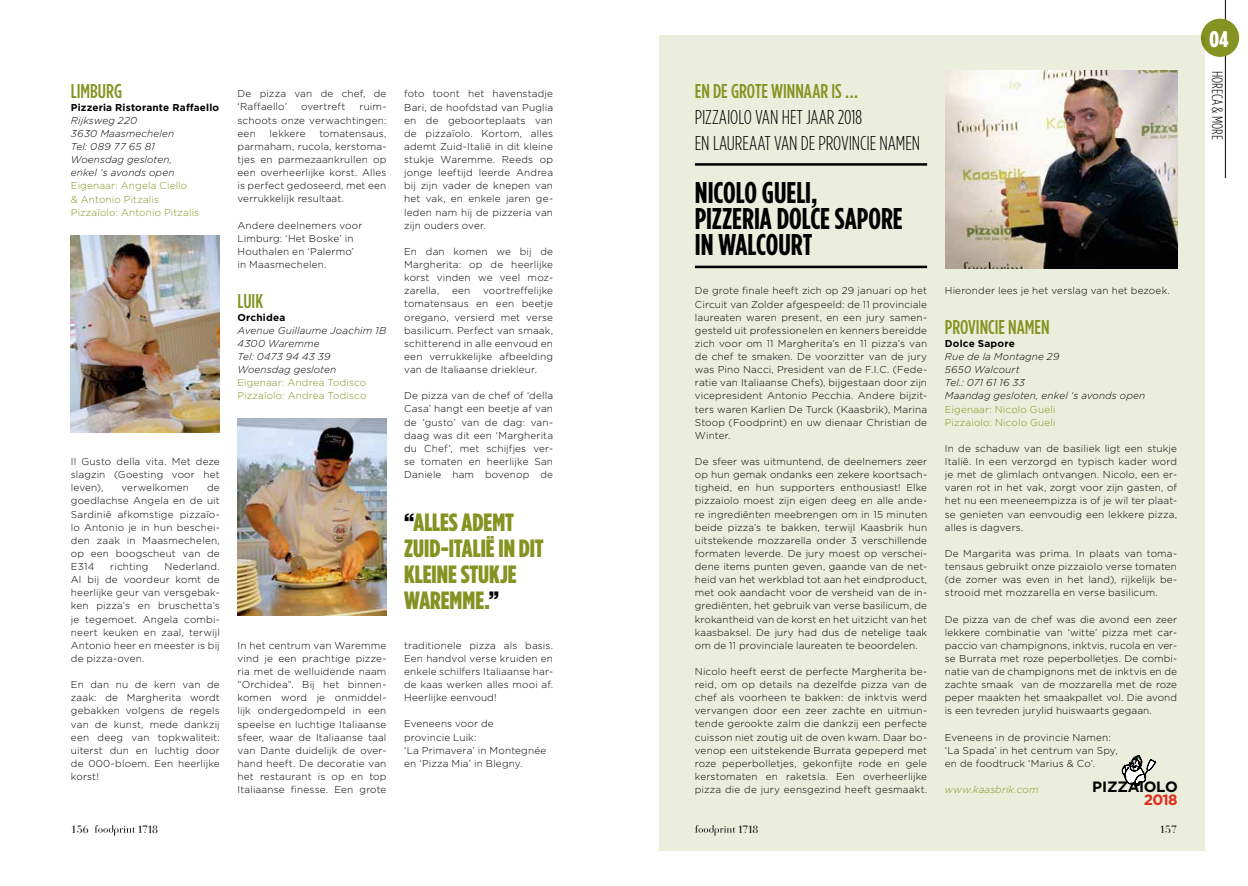
<style>
.page{position:relative;width:1248px;height:886px;background:#fff}
.page>*{position:absolute;margin:0;border:0;box-sizing:border-box;transform-origin:0 0}
.t1{font:700 30px/26.2px "Gotham Condensed";color:#000}
.t2{font:900 25px/26.2px "Gotham Condensed";color:#849321}
.t3{font:900 22.5px "Gotham Condensed";color:#fff}
.t4{font:300 20px/26.2px "Gotham Condensed";letter-spacing:-.005em;color:#000}
.t5{font:500 20px "Gotham Condensed";color:#849321}
.t6{font:300 15px "Gotham Condensed";color:#000}
.t7{font:700 15px "Gotham";letter-spacing:-.025em;color:#000}
.t8{font:700 15px "Gotham";color:#dd2d1a}
.t9{font:10.62px "Bauer Bodoni Std";letter-spacing:-.09em;color:#000}
.t10{font:300 10px/13.1px "Gotham";letter-spacing:.015em;color:#000;text-align:justify}
.t11{font:italic 300 10px/13.1px "Gotham";letter-spacing:.01em;color:#000}
.t12{font:300 10px/13.1px "Gotham";letter-spacing:.015em;color:#849321}
.t13{font:700 10px "Gotham";letter-spacing:.02em;color:#000}
.t14{font:italic 300 10px "Gotham";letter-spacing:.01em;color:#849321}
.s1{color:#000}
</style>
<div class="page">
<svg style="left:94px;top:825px;width:41px;height:11px"></svg>
<hr style="left:1224px;top:0;width:1px;height:178px;background:#000">
<div style="left:1200px;top:19px;width:38px;height:38px;background:#849321;border-radius:50%"></div>
<div style="left:659px;top:35px;width:546px;height:815px;background:#eceedd"></div>
<img style="left:71px;top:235px;width:149px;height:197px">
<img style="left:237px;top:418px;width:149px;height:197px">
<img style="left:945px;top:71px;width:231px;height:197px">
<hr style="left:694px;top:266px;width:233px;height:2px;background:#000">
<hr style="left:694px;top:163px;width:233px;height:3px;background:#000">
<svg style="left:1121px;top:755px;width:34px;height:32px"></svg>
<h3 class="t5" style="left:71px;top:79px;width:53px">LIMBURG</h3>
<p class="t13" style="left:71px;top:100px;width:150px">Pizzeria Ristorante Raffaello</p>
<p class="t11" style="left:71px;top:113px;width:105px">Rijksweg 220<br>3630 Maasmechelen<br>Tel: 089 77 65 81<br>Woensdag gesloten, enkel ‘s avonds open</p>
<p class="t12" style="left:71px;top:179px;width:130px">Eigenaar: Angela Ciello<br>&amp; Antonio Pitzalis<br>Pizzaïolo: Antonio Pitzalis</p>
<p class="t10" style="left:237px;top:87px;width:150px">De pizza van de chef, de ‘Raffaello’</p>
<p class="t10" style="left:301px;top:100px;width:46px">overtreft</p>
<p class="t10" style="left:237px;top:100px;width:150px;text-indent:122px">ruim&shy;schoots onze verwachtingen: een</p>
<p class="t10" style="left:269px;top:126px;width:37px">lekkere</p>
<p class="t10" style="left:237px;top:126px;width:150px;text-align:left;text-indent:82px">tomatensaus, parmaham, rucola, kerstomaa tjes en parmezaankrullen op een overheerlijke korst. Alles is perfect gedoseerd, met een verrukkelijk resultaat.</p>
<p class="t10" style="left:237px;top:218px;width:126px;text-align:left">Andere deelnemers voor<br>Limburg: ‘Het Boske’ in<br>Houthalen en ‘Palermo’ in Maasmechelen.</p>
<h3 class="t5" style="left:237px;top:289px;width:27px">LUIK</h3>
<p class="t13" style="left:237px;top:310px;width:49px">Orchidea</p>
<p class="t11" style="left:237px;top:323px;width:150px">Avenue Guillaume Joachim 1B<br>4300 Waremme<br>Tel: 0473 94 43 39<br>Woensdag gesloten</p>
<p class="t12" style="left:237px;top:376px;width:130px">Eigenaar: Andrea Todisco<br>Pizzaïolo: Andrea Todisco</p>
<p class="t10" style="left:71px;top:455px;width:150px">Il Gusto della vita. Met deze slagzin (Goesting voor het leven),</p>
<p class="t10" style="left:71px;top:481px;width:150px;text-indent:136px">de goedlachse Angela en de uit Sardinië afkomstige pizzaïo&shy;lo Antonio je in hun beschei&shy;den zaak in Maasmechelen, op een boogscheut van de E314</p>
<p class="t10" style="left:122px;top:481px;width:69px">verwelkomen</p>
<p class="t10" style="left:71px;top:560px;width:150px;text-indent:94px">Nederland.<br>Al bij de voordeur komt de heerlijke geur van versgebak&shy;ken pizza’s en bruschetta’s je tegemoet. Angela combi&shy;neert keuken en zaal, terwijl Antonio heer en meester is bij de pizza-oven.</p>
<p class="t10" style="left:71px;top:678px;width:150px">En dan nu de kern van de zaak: de Margherita wordt gebakken volgens de regels van de kunst, mede dankzij een deeg van topkwaliteit: uiterst dun en luchtig door de 000-bloem. Een heerlijke korst!</p>
<p class="t10" style="left:110px;top:560px;width:40px">richting</p>
<p class="t10" style="left:237px;top:638px;width:150px">In het centrum van Waremme vind je een prachtige pizze&shy;ria met de welluidende naam “Orchidea”. Bij het binnen&shy;komen word je onmiddel&shy;lijk ondergedompeld in een speelse en luchtige Italiaanse sfeer, waar de Italiaanse taal van Dante duidelijk de over&shy;hand heeft. De decoratie van het restaurant is op en top Italiaanse finesse. Een grote</p>
<p class="t10" style="left:404px;top:87px;width:150px">foto toont het havenstadje Bari, de hoofdstad van Puglia en de geboorteplaats van de pizzaïolo. Kortom, alles ademt Zuid-Italië in dit kleine stukje Waremme. Reeds op jonge leeftijd leerde Andrea bij zijn vader de knepen van het vak, en enkele jaren ge&shy;leden nam hij de pizzeria van zijn ouders over.</p>
<p class="t10" style="left:404px;top:244px;width:150px">En dan komen we bij de Margherita: op de heerlijke korst vinden we veel moz&shy;zarella,</p>
<p class="t10" style="left:404px;top:284px;width:150px;text-indent:79px">voortreffelijke tomatensaus en een beetje oregano, versierd met verse basilicum. Perfect van smaak, schitterend in alle eenvoud en een verrukkelijke afbeelding van de Italiaanse driekleur.</p>
<p class="t10" style="left:404px;top:389px;width:150px">De pizza van de chef of ‘della Casa’ hangt een beetje af van de ‘gusto’ van de dag: van&shy;daag was dit een ‘Margherita du Chef’, met schijfjes ver&shy;se tomaten en heerlijke San Daniele ham bovenop de</p>
<p class="t10" style="left:452px;top:284px;width:20px">een</p>
<h2 class="t2" style="left:404px;top:508px;width:141px"><span class="s1">“</span>ALLES ADEMT<br>ZUID-ITALIË IN DIT<br>KLEINE STUKJE<br>WAREMME.<span class="s1">”</span></h2>
<p class="t10" style="left:404px;top:638px;width:150px">traditionele pizza als basis.<br>Een handvol verse kruiden en enkele schilfers Italiaanse har&shy;de kaas werken alles mooi af.<br>Heerlijke eenvoud!</p>
<p class="t10" style="left:404px;top:717px;width:144px;text-align:left">Eveneens voor de<br>provincie Luik:<br>‘La Primavera’ in Montegnée en ‘Pizza Mia’ in Blegny.</p>
<h3 class="t5" style="left:694px;top:79px;width:165px">EN DE GROTE WINNAAR IS …</h3>
<h3 class="t4" style="left:694px;top:103px;width:227px">PIZZAIOLO VAN HET JAAR 2018<br>EN LAUREAAT VAN DE PROVINCIE NAMEN</h3>
<h1 class="t1" style="left:694px;top:179px;width:209px">NICOLO GUELI,<br>PIZZERIA DOLCE SAPORE<br>IN WALCOURT</h1>
<p class="t10" style="left:694px;top:284px;width:234px">De grote finale heeft zich op 29 januari op het Circuit van Zolder afgespeeld: de 11 provinciale laureaten waren present, en een jury samen&shy;gesteld uit professionelen en kenners bereidde zich voor om 11 Margherita’s en 11 pizza’s van de chef te smaken. De voorzitter van de jury was Pino Nacci, President van de F.I.C. (Fede&shy;ratie van Italiaanse Chefs), bijgestaan door zijn vicepresident Antonio Pecchia. Andere bijzit&shy;ters waren Karlien De Turck (Kaasbrik), Marina Stoop (Foodprint) en uw dienaar Christian de Winter.</p>
<p class="t10" style="left:694px;top:455px;width:234px">De sfeer was uitmuntend, de deelnemers zeer op hun gemak ondanks een zekere koortsach&shy;tigheid, en hun supporters enthousiast! Elke pizzaiolo moest zijn eigen deeg en alle ande&shy;re ingrediënten meebrengen om in 15 minuten beide pizza’s te bakken, terwijl Kaasbrik hun uitstekende mozzarella onder 3 verschillende formaten leverde. De jury moest op verschei&shy;dene items punten geven, gaande van de net&shy;heid van het werkblad tot aan het eindproduct, met ook aandacht voor de versheid van de in&shy;grediënten, het gebruik van verse basilicum, de krokantheid van de korst en het uitzicht van het kaasbaksel. De jury had dus de netelige taak om de 11 provinciale laureaten te beoordelen.</p>
<p class="t10" style="left:694px;top:665px;width:234px">Nicolo heeft eerst de perfecte Margherita be&shy;reid, om op details na dezelfde pizza van de chef als voorheen te bakken: de inktvis werd vervangen door een zeer zachte en uitmun&shy;tende gerookte zalm die dankzij een perfecte cuisson niet zoutig uit de oven kwam. Daar bo&shy;venop een uitstekende Burrata gepeperd met roze peperbolletjes, gekonfijte rode en gele kerstomaten en raketsla. Een overheerlijke pizza die de jury eensgezind heeft gesmaakt.</p>
<p class="t10" style="left:944px;top:284px;width:226px">Hieronder lees je het verslag van het bezoek.</p>
<h3 class="t5" style="left:944px;top:315px;width:106px">PROVINCIE NAMEN</h3>
<p class="t13" style="left:944px;top:337px;width:71px">Dolce Sapore</p>
<p class="t11" style="left:944px;top:350px;width:202px">Rue de la Montagne 29<br>5650 Walcourt<br>Tel.: 071 61 16 33<br>Maandag gesloten, enkel ‘s avonds open</p>
<p class="t12" style="left:944px;top:402px;width:112px">Eigenaar: Nicolo Gueli<br>Pizzaiolo: Nicolo Gueli</p>
<p class="t10" style="left:944px;top:441px;width:234px">In de schaduw van de basiliek ligt een stukje Italië. In een verzorgd en typisch kader word je met de glimlach ontvangen. Nicolo, een er&shy;varen rot in het vak, zorgt voor zijn gasten, of het nu een meeneempizza is of je wil ter plaat&shy;se genieten van eenvoudig een lekkere pizza, alles is dagvers.</p>
<p class="t10" style="left:944px;top:546px;width:234px">De Margarita was prima. In plaats van toma&shy;tensaus gebruikt onze pizzaiolo verse tomaten (de zomer was even in het land), rijkelijk be&shy;strooid met mozzarella en verse basilicum.</p>
<p class="t10" style="left:944px;top:612px;width:234px">De pizza van de chef was die avond een zeer lekkere combinatie van ‘witte’ pizza met car&shy;paccio van champignons, inktvis, rucola en ver&shy;se Burrata met roze peperbolletjes. De combi&shy;natie van de champignons met de inktvis en de zachte smaak van de mozzarella met de roze peper maakten het smaakpallet vol. Die avond is een tevreden jurylid huiswaarts gegaan.</p>
<p class="t10" style="left:944px;top:730px;width:174px;text-align:left">Eveneens in de provincie Namen: ‘La Spada’ in het centrum van Spy, en de foodtruck ‘Marius &amp; Co’.</p>
<p class="t14" style="left:944px;top:783px;width:95px">www.kaasbrik.com</p>
<h3 class="t7" style="left:1091px;top:777px;width:87px">PIZZAIOLO</h3>
<h3 class="t8" style="left:1143px;top:789px;width:35px">2018</h3>
<p class="t9" style="left:71px;top:823px;width:19px">156</p>
<p class="t9" style="left:137px;top:823px;width:22px">1718</p>
<p class="t9" style="left:737px;top:823px;width:22px">1718</p>
<p class="t9" style="left:1159px;top:823px;width:19px">157</p>
<h3 class="t3" style="left:1209px;top:25px;width:21px">04</h3>
<h3 class="t6" style="left:1225px;top:71px;width:70px;rotate:90deg">HORECA &amp; MORE</h3>
</div>
